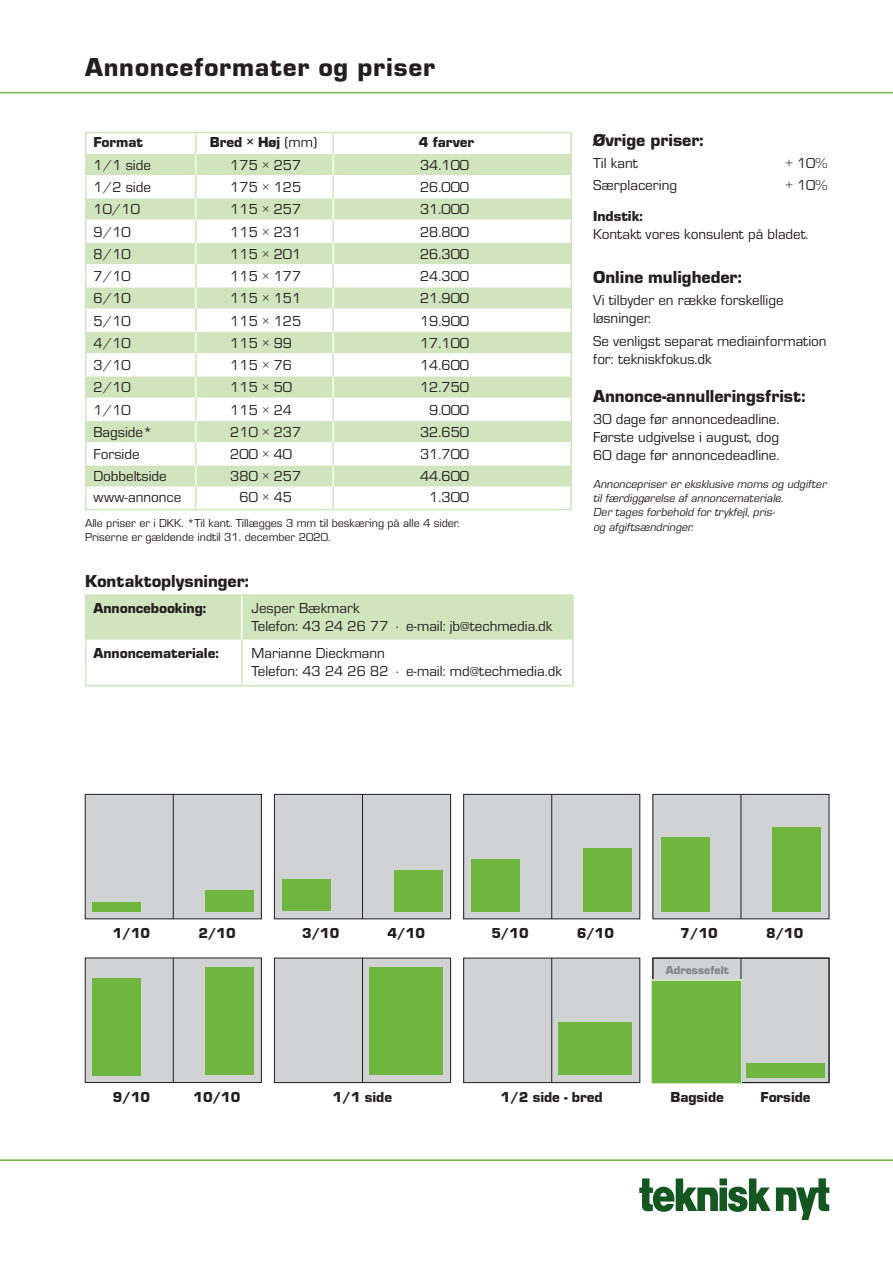
<style>
.page{position:relative;width:893px;height:1263px;background:#fff}
.page>*{position:absolute;margin:0;border:0;box-sizing:border-box;transform-origin:0 0}
.t1{font:27px "Eurostile Black DTC";letter-spacing:.03em;color:#231f20}
.t2{font:18px "Eurostile Black DTC";color:#231f20}
.t3{font:15px/18px "Eurostile Roman DTC";color:#231f20}
.t4{font:15px "Eurostile Black DTC";color:#231f20}
.t5{font:italic 12px/14.4px "Eurostile Roman DTC";color:#231f20}
.t6{font:12px "Eurostile Roman DTC";color:#231f20}
.t7{font:12px "Eurostile Black DTC";color:#808285}
.s1{font-family:"Eurostile Roman DTC"}
.s2{font-family:"Eurostile Black DTC"}
</style>
<div class="page">
<hr style="left:0;top:92px;width:893px;height:1px;background:#6fb640">
<hr style="left:0;top:1159px;width:893px;height:2px;background:#6fb640">
<svg style="left:639px;top:1178px;width:190px;height:42px"></svg>
<div style="left:85px;top:154px;width:487px;height:21px;background:#d0e4bd"></div>
<div style="left:85px;top:198px;width:487px;height:21px;background:#d0e4bd"></div>
<div style="left:85px;top:243px;width:487px;height:21px;background:#d0e4bd"></div>
<div style="left:85px;top:288px;width:487px;height:21px;background:#d0e4bd"></div>
<div style="left:85px;top:332px;width:487px;height:21px;background:#d0e4bd"></div>
<div style="left:85px;top:377px;width:487px;height:21px;background:#d0e4bd"></div>
<div style="left:85px;top:421px;width:487px;height:21px;background:#d0e4bd"></div>
<div style="left:85px;top:466px;width:487px;height:21px;background:#d0e4bd"></div>
<hr style="left:332px;top:133px;width:2px;height:376px;background:#d0e4bd">
<hr style="left:195px;top:133px;width:2px;height:376px;background:#d0e4bd">
<div style="left:85px;top:132px;width:487px;height:378px;border:2px solid #d0e4bd"></div>
<div style="left:85px;top:594px;width:489px;height:45px;background:#d0e4bd"></div>
<hr style="left:241px;top:596px;width:1px;height:90px;background:#d0e4bd">
<div style="left:85px;top:594px;width:489px;height:92px;border:2px solid #d0e4bd"></div>
<div style="left:85px;top:958px;width:176px;height:124px;background:#d1d2d4"></div>
<div style="left:85px;top:958px;width:176px;height:125px;border:1px solid #231f20"></div>
<div style="left:205px;top:967px;width:49px;height:108px;background:#6fb640"></div>
<hr style="left:173px;top:958px;width:1px;height:125px;background:#231f20">
<div style="left:274px;top:958px;width:177px;height:124px;background:#d1d2d4"></div>
<div style="left:274px;top:958px;width:177px;height:125px;border:1px solid #231f20"></div>
<div style="left:369px;top:967px;width:74px;height:108px;background:#6fb640"></div>
<hr style="left:362px;top:958px;width:1px;height:125px;background:#231f20">
<div style="left:464px;top:958px;width:176px;height:124px;background:#d1d2d4"></div>
<div style="left:463px;top:958px;width:177px;height:125px;border:1px solid #231f20"></div>
<div style="left:558px;top:1023px;width:74px;height:52px;background:#6fb640"></div>
<hr style="left:551px;top:958px;width:1px;height:125px;background:#231f20">
<div style="left:653px;top:958px;width:176px;height:124px;background:#d1d2d4"></div>
<hr style="left:741px;top:958px;width:1px;height:125px;background:#231f20">
<div style="left:653px;top:794px;width:176px;height:125px;background:#d1d2d4"></div>
<div style="left:653px;top:794px;width:176px;height:125px;border:1px solid #231f20"></div>
<div style="left:773px;top:827px;width:48px;height:84px;background:#6fb640"></div>
<div style="left:92px;top:978px;width:49px;height:97px;background:#6fb640"></div>
<hr style="left:741px;top:794px;width:1px;height:125px;background:#231f20">
<div style="left:85px;top:794px;width:176px;height:125px;background:#d1d2d4"></div>
<div style="left:85px;top:794px;width:176px;height:125px;border:1px solid #231f20"></div>
<div style="left:205px;top:890px;width:49px;height:21px;background:#6fb640"></div>
<hr style="left:173px;top:794px;width:1px;height:125px;background:#231f20">
<div style="left:274px;top:794px;width:177px;height:125px;background:#d1d2d4"></div>
<div style="left:274px;top:794px;width:177px;height:125px;border:1px solid #231f20"></div>
<div style="left:395px;top:870px;width:48px;height:41px;background:#6fb640"></div>
<hr style="left:362px;top:794px;width:1px;height:125px;background:#231f20">
<div style="left:464px;top:794px;width:176px;height:125px;background:#d1d2d4"></div>
<div style="left:463px;top:794px;width:177px;height:125px;border:1px solid #231f20"></div>
<div style="left:584px;top:848px;width:48px;height:63px;background:#6fb640"></div>
<div style="left:661px;top:837px;width:48px;height:74px;background:#6fb640"></div>
<hr style="left:551px;top:794px;width:1px;height:125px;background:#231f20">
<div style="left:471px;top:859px;width:49px;height:52px;background:#6fb640"></div>
<div style="left:282px;top:879px;width:48px;height:32px;background:#6fb640"></div>
<div style="left:92px;top:902px;width:49px;height:9px;background:#6fb640"></div>
<div style="left:746px;top:1063px;width:78px;height:14px;background:#6fb640"></div>
<div style="left:653px;top:958px;width:176px;height:125px;border:1px solid #231f20"></div>
<div style="left:651px;top:980px;width:91px;height:104px;background:#6fb640"></div>
<h1 class="t1" style="left:85px;top:52px;width:351px">Annonceformater og priser</h1>
<p class="t4" style="left:94px;top:134px;width:51px">Format</p>
<p class="t4" style="left:210px;top:134px;width:109px">Bred × Høj <span class="s1">(mm)</span></p>
<p class="t4" style="left:419px;top:134px;width:57px">4 farver</p>
<p class="t3" style="left:94px;top:156px;width:59px">1/1 side</p>
<p class="t3" style="left:230px;top:156px;width:73px">175 × 257</p>
<p class="t3" style="left:420px;top:156px;width:50px">34.100</p>
<p class="t3" style="left:94px;top:178px;width:59px">1/2 side</p>
<p class="t3" style="left:230px;top:178px;width:73px">175 × 125</p>
<p class="t3" style="left:420px;top:178px;width:50px">26.000</p>
<p class="t3" style="left:94px;top:200px;width:48px">10/10</p>
<p class="t3" style="left:230px;top:200px;width:73px">115 × 257</p>
<p class="t3" style="left:420px;top:200px;width:50px">31.000</p>
<p class="t3" style="left:94px;top:223px;width:39px">9/10</p>
<p class="t3" style="left:230px;top:223px;width:73px">115 × 231</p>
<p class="t3" style="left:420px;top:223px;width:50px">28.800</p>
<p class="t3" style="left:94px;top:245px;width:39px">8/10</p>
<p class="t3" style="left:230px;top:245px;width:73px">115 × 201</p>
<p class="t3" style="left:420px;top:245px;width:50px">26.300</p>
<p class="t3" style="left:94px;top:267px;width:39px">7/10</p>
<p class="t3" style="left:230px;top:267px;width:73px">115 × 177</p>
<p class="t3" style="left:420px;top:267px;width:50px">24.300</p>
<p class="t3" style="left:94px;top:289px;width:39px">6/10</p>
<p class="t3" style="left:230px;top:289px;width:73px">115 × 151</p>
<p class="t3" style="left:420px;top:289px;width:50px">21.900</p>
<p class="t3" style="left:94px;top:312px;width:39px">5/10</p>
<p class="t3" style="left:230px;top:312px;width:73px">115 × 125</p>
<p class="t3" style="left:420px;top:312px;width:50px">19.900</p>
<p class="t3" style="left:94px;top:334px;width:39px">4/10</p>
<p class="t3" style="left:230px;top:334px;width:63px">115 × 99</p>
<p class="t3" style="left:420px;top:334px;width:50px">17.100</p>
<p class="t3" style="left:94px;top:356px;width:39px">3/10</p>
<p class="t3" style="left:230px;top:356px;width:63px">115 × 76</p>
<p class="t3" style="left:420px;top:356px;width:50px">14.600</p>
<p class="t3" style="left:94px;top:378px;width:39px">2/10</p>
<p class="t3" style="left:230px;top:378px;width:63px">115 × 50</p>
<p class="t3" style="left:420px;top:378px;width:50px">12.750</p>
<p class="t3" style="left:94px;top:401px;width:39px">1/10</p>
<p class="t3" style="left:230px;top:401px;width:63px">115 × 24</p>
<p class="t3" style="left:429px;top:401px;width:41px">9.000</p>
<p class="t3" style="left:94px;top:423px;width:60px">Bagside*</p>
<p class="t3" style="left:230px;top:423px;width:73px">210 × 237</p>
<p class="t3" style="left:420px;top:423px;width:50px">32.650</p>
<p class="t3" style="left:94px;top:445px;width:48px">Forside</p>
<p class="t3" style="left:230px;top:445px;width:63px">200 × 40</p>
<p class="t3" style="left:420px;top:445px;width:50px">31.700</p>
<p class="t3" style="left:94px;top:467px;width:75px">Dobbeltside</p>
<p class="t3" style="left:230px;top:467px;width:73px">380 × 257</p>
<p class="t3" style="left:420px;top:467px;width:50px">44.600</p>
<p class="t3" style="left:94px;top:488px;width:89px">www-annonce</p>
<p class="t3" style="left:239px;top:488px;width:54px">60 × 45</p>
<p class="t3" style="left:429px;top:488px;width:41px">1.300</p>
<p class="t6" style="left:85px;top:516px;width:376px">Alle priser er i DKK. *Til kant. Tillægges 3 mm til beskæring på alle 4 sider.</p>
<p class="t6" style="left:85px;top:531px;width:247px">Priserne er gældende indtil 31. december 2020.</p>
<p class="t2" style="left:85px;top:571px;width:165px">Kontaktoplysninger:</p>
<p class="t4" style="left:94px;top:600px;width:114px">Annoncebooking:</p>
<p class="t3" style="left:252px;top:599px;width:110px">Jesper Bækmark</p>
<p class="t3" style="left:252px;top:617px;width:302px">Telefon: 43 24 26 77 · e-mail: jb@techmedia.dk</p>
<p class="t4" style="left:94px;top:645px;width:127px">Annoncemateriale:</p>
<p class="t3" style="left:252px;top:644px;width:312px">Marianne Dieckmann<br>Telefon: 43 24 26 82 · e-mail: md@techmedia.dk</p>
<p class="t2" style="left:593px;top:130px;width:112px">Øvrige priser:</p>
<p class="t3" style="left:593px;top:154px;width:46px">Til kant</p>
<p class="t3" style="left:785px;top:154px;width:43px">+ 10%</p>
<p class="t3" style="left:593px;top:177px;width:85px">Særplacering</p>
<p class="t3" style="left:785px;top:177px;width:43px">+ 10%</p>
<p class="t3" style="left:593px;top:207px;width:217px"><span class="s2">Indstik:<br></span>Kontakt vores konsulent på bladet.</p>
<p class="t2" style="left:593px;top:267px;width:150px">Online muligheder:</p>
<p class="t3" style="left:593px;top:291px;width:192px">Vi tilbyder en række forskellige løsninger.</p>
<p class="t3" style="left:593px;top:332px;width:235px">Se venligst separat mediainformation for: tekniskfokus.dk</p>
<p class="t2" style="left:593px;top:386px;width:214px">Annonce-annulleringsfrist:</p>
<p class="t3" style="left:593px;top:411px;width:188px;text-align:justify">30 dage før annoncedeadline.<br>Første udgivelse i august, dog 60 dage før annoncedeadline.</p>
<p class="t5" style="left:593px;top:476px;width:237px">Annoncepriser er eksklusive moms og udgifter til færdiggørelse af annoncemateriale.</p>
<p class="t5" style="left:593px;top:505px;width:185px">Der tages forbehold for trykfejl, pris&shy;og afgiftsændringer.</p>
<p class="t4" style="left:113px;top:925px;width:39px">1/10</p>
<p class="t4" style="left:198px;top:925px;width:39px">2/10</p>
<p class="t4" style="left:302px;top:925px;width:39px">3/10</p>
<p class="t4" style="left:388px;top:925px;width:39px">4/10</p>
<p class="t4" style="left:491px;top:925px;width:39px">5/10</p>
<p class="t4" style="left:577px;top:925px;width:39px">6/10</p>
<p class="t4" style="left:681px;top:925px;width:39px">7/10</p>
<p class="t4" style="left:766px;top:925px;width:39px">8/10</p>
<p class="t7" style="left:666px;top:963px;width:64px">Adressefelt</p>
<p class="t4" style="left:113px;top:1088px;width:39px">9/10</p>
<p class="t4" style="left:194px;top:1088px;width:48px">10/10</p>
<p class="t4" style="left:333px;top:1088px;width:61px">1/1 side</p>
<p class="t4" style="left:501px;top:1088px;width:103px">1/2 side - bred</p>
<p class="t4" style="left:670px;top:1088px;width:55px">Bagside</p>
<p class="t4" style="left:761px;top:1089px;width:51px">Forside</p>
</div>
